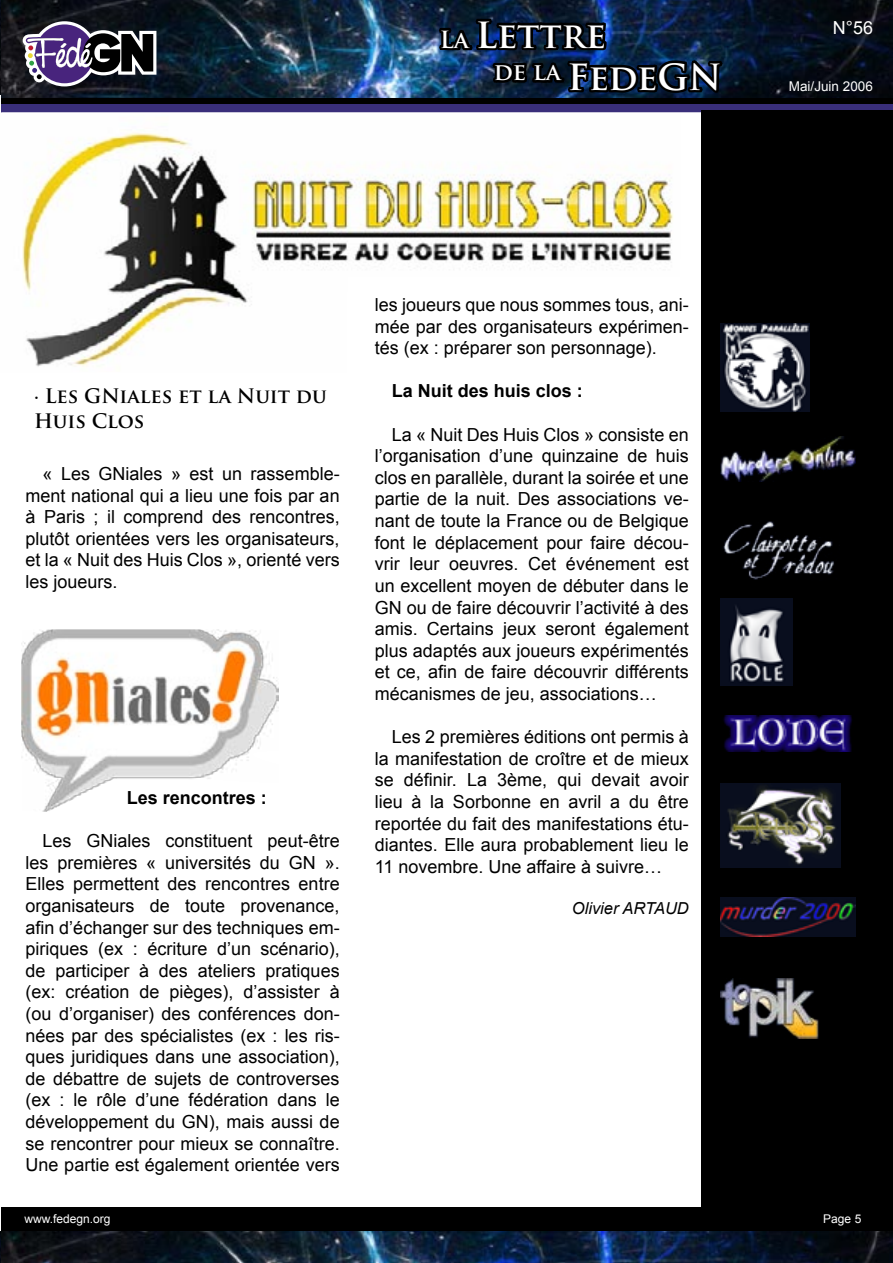
<style>
.page{position:relative;width:893px;height:1263px;background:#fff}
.page>*{position:absolute;margin:0;border:0;box-sizing:border-box;transform-origin:0 0}
.t1{font:700 35.1px/42.2px "Trajan Pro";color:#fff}
.t2{font:700 19.5px/25.2px "Trajan Pro";color:#000}
.t3{font:18px/21.6px "Arial";color:#000;text-align:justify}
.t4{font:700 18px "Arial";color:#000}
.t5{font:18px "Arial";color:#fff}
.t6{font:italic 16.5px "Arial";color:#000}
.t7{font:13.5px "Arial";color:#fff}
.t8{font:12px "Arial";color:#fff}
.s1{font-size:23.1px}
</style>
<div class="page">
<hr style="left:0;top:1px;width:1px;height:103px;background:#000">
<div style="left:1px;top:104px;width:892px;height:9px;background:#392e7a"></div>
<div style="left:1px;top:112px;width:892px;height:6px;background:#fff"></div>
<div style="left:1px;top:1px;width:892px;height:103px;background:#000"></div>
<img style="left:1px;top:0;width:892px;height:98px">
<svg style="left:1px;top:1208px;width:892px;height:55px;background:#08111d"></svg>
<svg style="left:23px;top:21px;width:133px;height:65px"></svg>
<svg style="left:437px;top:0;width:288px;height:177px"></svg>
<div style="left:702px;top:111px;width:191px;height:1098px;background:#000"></div>
<img style="left:22px;top:115px;width:658px;height:252px">
<img style="left:21px;top:629px;width:258px;height:183px">
<img style="left:723px;top:521px;width:111px;height:59px">
<img style="left:723px;top:715px;width:129px;height:36px">
<img style="left:721px;top:897px;width:135px;height:39px">
<img style="left:721px;top:323px;width:88px;height:89px">
<img style="left:721px;top:436px;width:135px;height:45px">
<img style="left:721px;top:598px;width:72px;height:87px">
<img style="left:721px;top:783px;width:120px;height:84px">
<img style="left:721px;top:978px;width:98px;height:60px">
<h1 class="t1" style="left:494px;top:14px;width:230px;text-indent:-54px"><span class="s1">La</span> Lettre<br><sup>de</sup> <sup>la</sup> FedeGN</h1>
<p class="t5" style="left:833px;top:16px;width:42px">N°56</p>
<p class="t7" style="left:789px;top:77px;width:86px">Mai/Juin 2006</p>
<p class="t2" style="left:34px;top:384px;width:294px">· Les GNiales et la Nuit du<br>Huis Clos</p>
<p class="t3" style="left:26px;top:463px;width:316px;text-indent:17px">« Les GNiales » est un rassemble&shy;ment national qui a lieu une fois par an à Paris ; il comprend des rencontres, plutôt orientées vers les organisateurs, et la « Nuit des Huis Clos », orienté vers les joueurs.</p>
<p class="t4" style="left:127px;top:786px;width:142px">Les rencontres :</p>
<p class="t3" style="left:26px;top:830px;width:316px;text-indent:17px">Les GNiales constituent peut-être les premières « universités du GN ».<br>Elles permettent des rencontres entre organisateurs de toute provenance, afin d’échanger sur des techniques em&shy;piriques (ex : écriture d’un scénario), de participer à des ateliers pratiques (ex: création de pièges), d’assister à (ou d’organiser) des conférences don&shy;nées par des spécialistes (ex : les ris&shy;ques juridiques dans une association), de débattre de sujets de controverses (ex : le rôle d’une fédération dans le développement du GN), mais aussi de se rencontrer pour mieux se connaître.<br>Une partie est également orientée vers</p>
<p class="t3" style="left:375px;top:294px;width:316px">les joueurs que nous sommes tous, ani&shy;mée par des organisateurs expérimen&shy;tés (ex : préparer son personnage).</p>
<p class="t4" style="left:392px;top:379px;width:193px">La Nuit des huis clos :</p>
<p class="t3" style="left:375px;top:424px;width:316px;text-indent:17px">La « Nuit Des Huis Clos » consiste en l’organisation d’une quinzaine de huis clos en parallèle, durant la soirée et une partie de la nuit. Des associations ve&shy;nant de toute la France ou de Belgique font le déplacement pour faire décou&shy;vrir leur oeuvres. Cet événement est un excellent moyen de débuter dans le GN ou de faire découvrir l’activité à des amis. Certains jeux seront également plus adaptés aux joueurs expérimentés et ce, afin de faire découvrir différents mécanismes de jeu, associations…</p>
<p class="t3" style="left:375px;top:726px;width:316px;text-indent:17px">Les 2 premières éditions ont permis à la manifestation de croître et de mieux se définir. La 3ème, qui devait avoir lieu à la Sorbonne en avril a du être reportée du fait des manifestations étu&shy;diantes. Elle aura probablement lieu le 11 novembre. Une affaire à suivre…</p>
<p class="t6" style="left:572px;top:897px;width:119px">Olivier ARTAUD</p>
<p class="t8" style="left:25px;top:1211px;width:88px">www.fedegn.org</p>
<p class="t8" style="left:823px;top:1211px;width:40px">Page 5</p>
</div>
